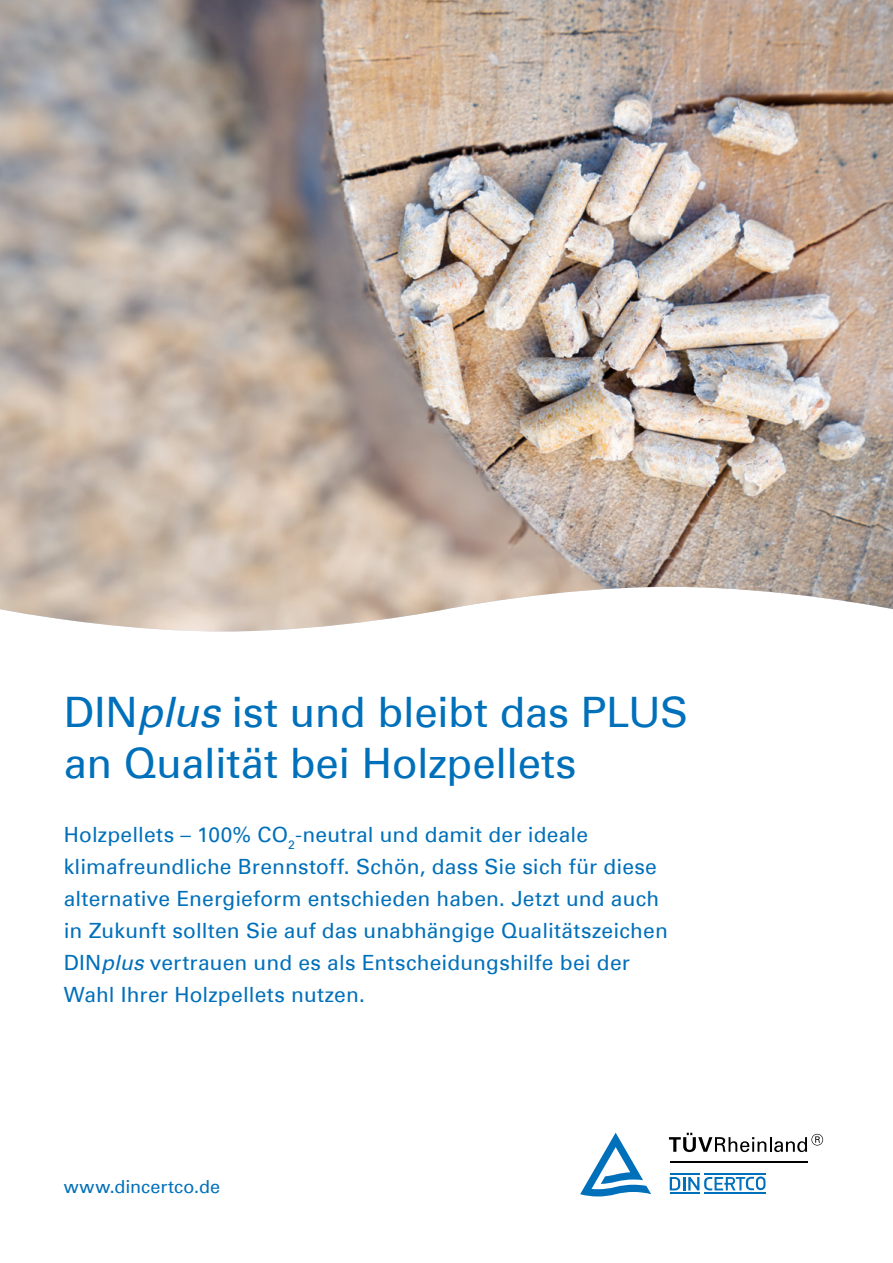
<style>
.page{position:relative;width:893px;height:1263px;background:#fff}
.page>*{position:absolute;margin:0;border:0;box-sizing:border-box;transform-origin:0 0}
.t1{font:42px/51px "Univers Com 55 Roman";letter-spacing:-.005em;color:#0070ba}
.t2{font:21px/32px "Univers Com 55 Roman";letter-spacing:.01em;color:#0070ba}
.t3{font:18px "Univers Com 55 Roman";letter-spacing:.005em;color:#0070ba}
.s1{font-family:"Univers Com 55";font-style:italic}
</style>
<div class="page">
<hr style="left:670px;top:1162px;width:137px;height:1px;background:#000">
<svg style="left:669px;top:1133px;width:154px;height:19px"></svg>
<svg style="left:580px;top:1133px;width:71px;height:63px"></svg>
<hr style="left:704px;top:1173px;width:61px;height:2px;background:#0070ba">
<hr style="left:704px;top:1192px;width:61px;height:2px;background:#0070ba">
<hr style="left:670px;top:1173px;width:29px;height:2px;background:#0070ba">
<hr style="left:670px;top:1192px;width:29px;height:2px;background:#0070ba">
<svg style="left:670px;top:1176px;width:95px;height:14px"></svg>
<img style="left:0;top:0;width:893px;height:631px">
<h1 class="t1" style="left:64px;top:687px;width:626px">DIN<span class="s1">plus</span> ist und bleibt das PLUS an Qualität bei Holzpellets</h1>
<p class="t2" style="left:64px;top:818px;width:606px">Holzpellets – 100% CO<sub>2</sub>-neutral und damit der ideale klimafreundliche Brennstoff. Schön, dass Sie sich für diese alternative Energieform entschieden haben. Jetzt und auch in Zukunft sollten Sie auf das unabhängige Qualitätszeichen DIN<span class="s1">plus</span> vertrauen und es als Entscheidungshilfe bei der Wahl Ihrer Holzpellets nutzen.</p>
<p class="t3" style="left:64px;top:1175px;width:158px">www.dincertco.de</p>
</div>
